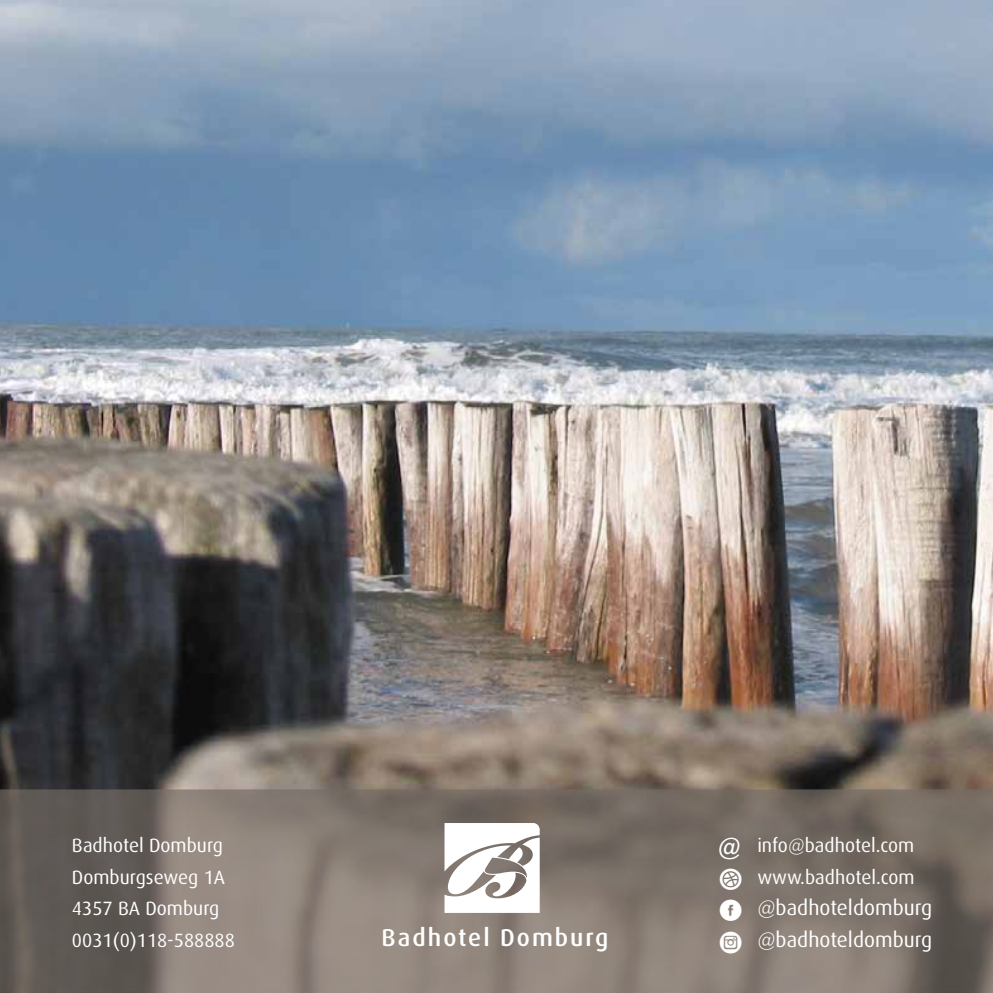
<style>
.page{position:relative;width:993px;height:993px;background:#fff}
.page>*{position:absolute;margin:0;border:0;box-sizing:border-box;transform-origin:0 0}
.t1{font:33.25px "socialtype";color:#fff}
.t2{font:700 26.25px "Dax";color:#fff}
.t3{font:500 24.32px "Dax";letter-spacing:.08em;color:#fff}
.t4{font:21px "Dax";color:#fff}
.t5{font:19.25px/31.5px "Dax";color:#fff}
.s1{font-family:"socialtype";font-size:33.25px}
</style>
<div class="page">
<img style="left:0;top:0;width:992px;height:789px">
<svg style="left:0;top:789px;width:992px;height:203px;background:#7d736c"></svg>
<svg style="left:444px;top:822px;width:95px;height:90px"></svg>
<p class="t5" style="left:72px;top:829px;width:164px">Badhotel Domburg<br>Domburgseweg 1A<br>4357 BA Domburg<br>0031(0)118-588888</p>
<p class="t5" style="left:757px;top:829px;width:159px">info@badhotel.com www.badhotel.com</p>
<h2 class="t2" style="left:718px;top:831px;width:24px">@</h2>
<h1 class="t1" style="left:716px;top:859px;width:29px">K</h1>
<p class="t4" style="left:757px;top:896px;width:176px">@badhoteldomburg</p>
<h1 class="t1" style="left:716px;top:890px;width:29px">B</h1>
<p class="t3" style="left:381px;top:923px;width:228px">Badhotel Domburg</p>
<p class="t4" style="left:716px;top:927px;width:217px"><span class="s1">V</span> @badhoteldomburg</p>
</div>
